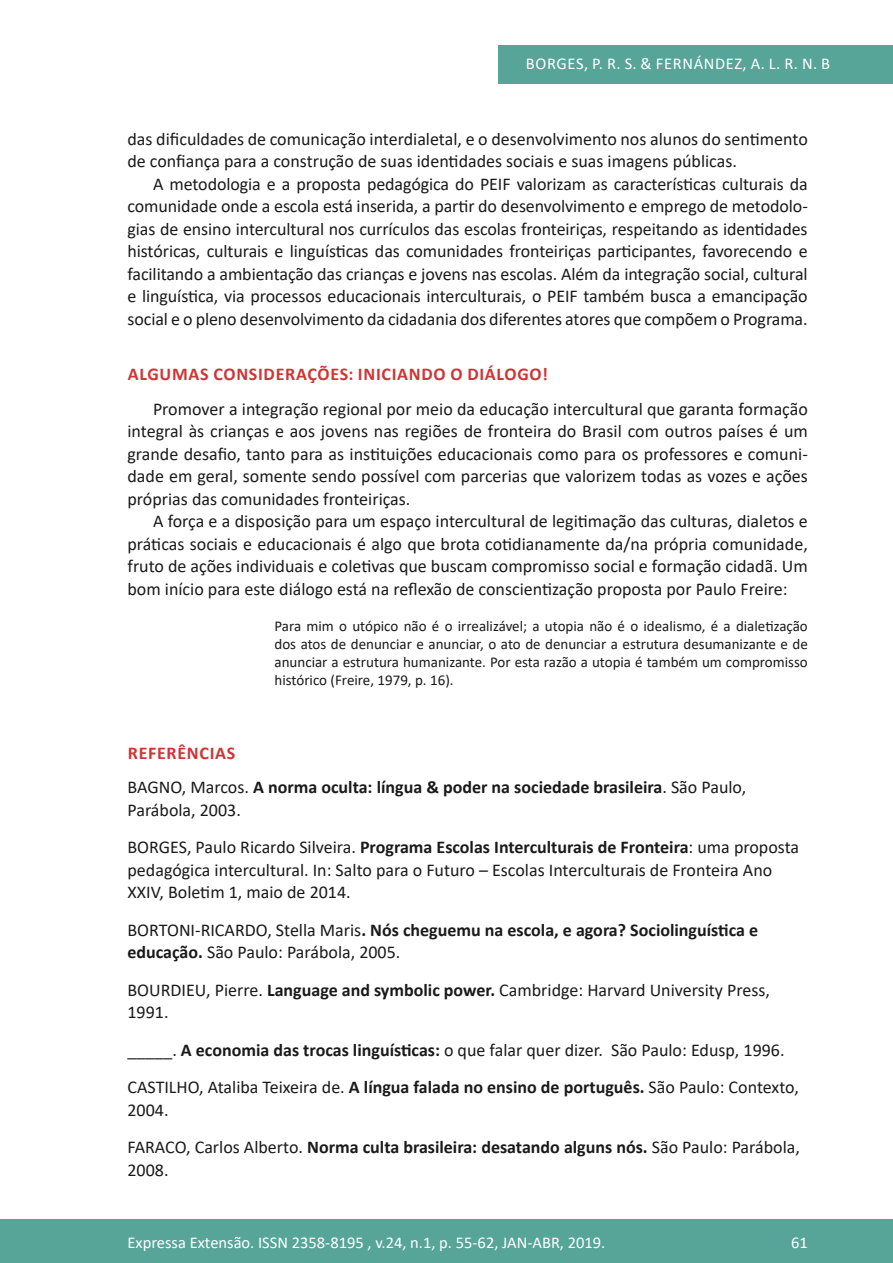
<style>
.page{position:relative;width:893px;height:1263px;background:#fff}
.page>*{position:absolute;margin:0;border:0;box-sizing:border-box;transform-origin:0 0}
.texto{font:18px/22.5px "Calibri";color:#1a1a1a;text-align:justify}
.referencia{font:18px/22.5px "Calibri";color:#1a1a1a}
.referencia-2{font:700 18px/22.5px "Calibri";color:#1a1a1a}
.subtitulo{font:700 18px "Calibri";letter-spacing:.04em;color:#cf3535}
.t1{font:16.5px "Calibri";color:#fff}
.t2{font:16.5px "Calibri";letter-spacing:.04em;color:#fff}
.citação{font:15px/18px "Calibri";color:#1a1a1a;text-align:justify}
.s1{font-weight:400}
.s2{font-weight:700}
</style>
<div class="page">
<div style="left:0;top:1219px;width:893px;height:44px;background:#57a498"></div>
<div style="left:498px;top:45px;width:395px;height:39px;background:#57a498"></div>
<p class="t2" style="left:526px;top:52px;width:306px">BORGES, P. R. S. &amp; FERNÁNDEZ, A. L. R. N. B</p>
<p class="texto" style="left:128px;top:127px;width:682px">das dificuldades de comunicação interdialetal, e o desenvolvimento nos alunos do sentimento de confiança para a construção de suas identidades sociais e suas imagens públicas.</p>
<p class="texto" style="left:128px;top:172px;width:682px;text-indent:26px">A metodologia e a proposta pedagógica do PEIF valorizam as características culturais da comunidade onde a escola está inserida, a partir do desenvolvimento e emprego de metodolo&shy;gias de ensino intercultural nos currículos das escolas fronteiriças, respeitando as identidades históricas, culturais e linguísticas das comunidades fronteiriças participantes, favorecendo e facilitando a ambientação das crianças e jovens nas escolas. Além da integração social, cultural e linguística, via processos educacionais interculturais, o PEIF também busca a emancipação social e o pleno desenvolvimento da cidadania dos diferentes atores que compõem o Programa.</p>
<p class="subtitulo" style="left:128px;top:362px;width:422px">ALGUMAS CONSIDERAÇÕES: INICIANDO O DIÁLOGO!</p>
<p class="texto" style="left:128px;top:397px;width:682px;text-indent:26px">Promover a integração regional por meio da educação intercultural que garanta formação integral às crianças e aos jovens nas regiões de fronteira do Brasil com outros países é um grande desafio, tanto para as instituições educacionais como para os professores e comuni&shy;dade em geral, somente sendo possível com parcerias que valorizem todas as vozes e ações próprias das comunidades fronteiriças.</p>
<p class="texto" style="left:128px;top:510px;width:682px;text-indent:26px">A força e a disposição para um espaço intercultural de legitimação das culturas, dialetos e práticas sociais e educacionais é algo que brota cotidianamente da/na própria comunidade, fruto de ações individuais e coletivas que buscam compromisso social e formação cidadã. Um bom início para este diálogo está na reflexão de conscientização proposta por Paulo Freire:</p>
<p class="citação" style="left:274px;top:617px;width:535px">Para mim o utópico não é o irrealizável; a utopia não é o idealismo, é a dialetização dos atos de denunciar e anunciar, o ato de denunciar a estrutura desumanizante e de anunciar a estrutura humanizante. Por esta razão a utopia é também um compromisso histórico (Freire, 1979, p. 16).</p>
<p class="subtitulo" style="left:128px;top:740px;width:109px">REFERÊNCIAS</p>
<p class="referencia-2" style="left:128px;top:775px;width:620px"><span class="s1">BAGNO, Marcos.</span> A norma oculta: língua &amp; poder na sociedade brasileira<span class="s1">. São Paulo,<br>Parábola, 2003.</span></p>
<p class="referencia" style="left:128px;top:835px;width:673px">BORGES, Paulo Ricardo Silveira. <span class="s2">Programa Escolas Interculturais de Fronteira</span>: uma proposta pedagógica intercultural. In: Salto para o Futuro – Escolas Interculturais de Fronteira Ano<br>XXIV, Boletim 1, maio de 2014.</p>
<p class="referencia-2" style="left:128px;top:918px;width:632px"><span class="s1">BORTONI-RICARDO, Stella Maris</span>. Nós cheguemu na escola, e agora? Sociolinguística e educação. <span class="s1">São Paulo: Parábola, 2005.</span></p>
<p class="referencia" style="left:128px;top:978px;width:644px">BOURDIEU, Pierre. <span class="s2">Language and symbolic power.</span> Cambridge: Harvard University Press,<br>1991.</p>
<p class="referencia" style="left:128px;top:1038px;width:659px">_____. <span class="s2">A economia das trocas linguísticas:</span> o que falar quer dizer. São Paulo: Edusp, 1996.</p>
<p class="referencia" style="left:128px;top:1075px;width:673px">CASTILHO, Ataliba Teixeira de. <span class="s2">A língua falada no ensino de português.</span> São Paulo: Contexto,<br>2004.</p>
<p class="referencia" style="left:128px;top:1135px;width:674px">FARACO, Carlos Alberto. <span class="s2">Norma culta brasileira: desatando alguns nós.</span> São Paulo: Parábola,<br>2008.</p>
<p class="t1" style="left:128px;top:1230px;width:479px">Expressa Extensão. ISSN 2358-8195 , v.24, n.1, p. 55-62, JAN-ABR, 2019.</p>
<p class="t1" style="left:791px;top:1230px;width:18px">61</p>
</div>
